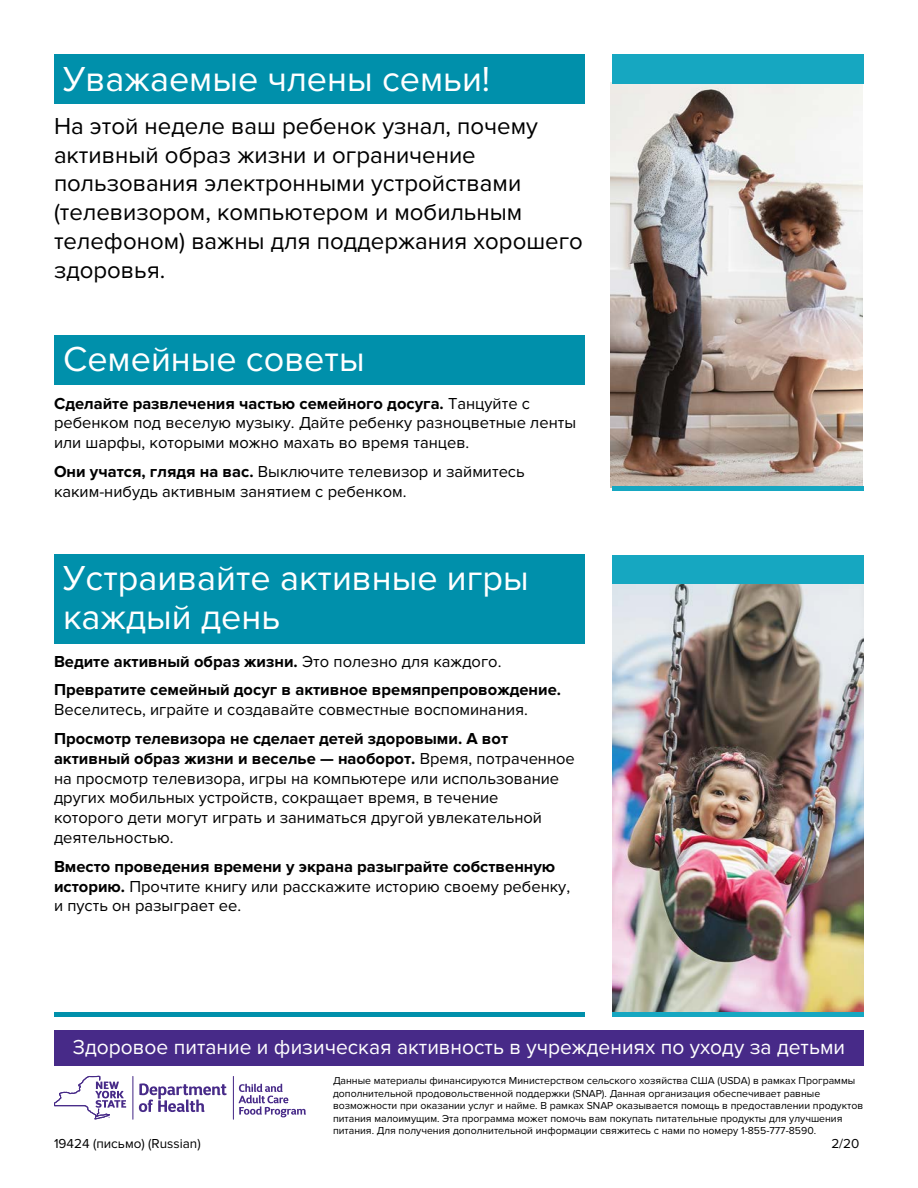
<style>
.page{position:relative;width:918px;height:1188px;background:#fff}
.page>*{position:absolute;margin:0;border:0;box-sizing:border-box;transform-origin:0 0}
.t1{font:36px/39px "Proxima Nova";color:#fff}
.t2{font:24px/28.8px "Proxima Nova";color:#000}
.t3{font:21px "Proxima Nova";color:#fff}
.t4{font:16.5px/19.8px "Proxima Nova";color:#000}
.t5{font:700 16.5px/28.8px "Proxima Nova";color:#000}
.t6{font:13.5px "Proxima Nova";color:#000100}
.t7{font:13.5px "Proxima Nova";color:#000}
.t8{font:10.5px/12.6px "Proxima Nova";color:#000}
.s1{font-weight:700}
.s2{font-weight:400}
.s3{color:#000}
.s4{color:#fff}
</style>
<div class="page">
<svg style="left:139px;top:1083px;width:88px;height:29px"></svg>
<hr style="left:132px;top:1076px;width:1px;height:44px;background:#472a88">
<svg style="left:54px;top:1076px;width:72px;height:43px"></svg>
<hr style="left:233px;top:1076px;width:1px;height:44px;background:#472a88">
<svg style="left:239px;top:1084px;width:67px;height:33px"></svg>
<div style="left:54px;top:1030px;width:810px;height:36px;background:#472a88"></div>
<img style="left:610px;top:82px;width:252px;height:406px">
<img style="left:612px;top:584px;width:252px;height:428px">
<div style="left:54px;top:54px;width:531px;height:50px;background:#0090ab"></div>
<div style="left:54px;top:336px;width:531px;height:49px;background:#0090ab"></div>
<div style="left:54px;top:554px;width:531px;height:90px;background:#0090ab"></div>
<div style="left:612px;top:1012px;width:252px;height:5px;background:#16a7c1"></div>
<div style="left:54px;top:1012px;width:531px;height:5px;background:#0090ab"></div>
<div style="left:612px;top:54px;width:252px;height:30px;background:#16a7c1"></div>
<hr style="left:612px;top:486px;width:252px;height:4px;background:#16a7c1">
<div style="left:612px;top:555px;width:252px;height:29px;background:#16a7c1"></div>
<h1 class="t1" style="left:63px;top:61px;width:429px">Уважаемые члены семьи!</h1>
<h2 class="t2" style="left:54px;top:112px;width:530px">На этой неделе ваш ребенок узнал, почему активный образ жизни и ограничение пользования электронными устройствами (телевизором, компьютером и мобильным телефоном) важны для поддержания хорошего здоровья.</h2>
<h1 class="t1" style="left:63px;top:340px;width:303px">Семейные советы</h1>
<p class="t4" style="left:54px;top:393px;width:524px"><span class="s1">Сделайте развлечения частью семейного досуга.</span> Танцуйте с ребенком под веселую музыку. Дайте ребенку разноцветные ленты или шарфы, которыми можно махать во время танцев.</p>
<p class="t4" style="left:54px;top:462px;width:472px"><span class="s1">Они учатся, глядя на вас.</span> Выключите телевизор и займитесь каким-нибудь активным занятием с ребенком.</p>
<h1 class="t1" style="left:63px;top:559px;width:467px">Устраивайте активные игры каждый день</h1>
<p class="t5" style="left:54px;top:647px;width:509px">Ведите активный образ жизни. <span class="s2">Это полезно для каждого.<br></span>Превратите семейный досуг в активное времяпрепровождение.</p>
<p class="t4" style="left:54px;top:700px;width:476px">Веселитесь, играйте и создавайте совместные воспоминания.</p>
<p class="t4" style="left:54px;top:729px;width:522px"><span class="s1">Просмотр телевизора не сделает детей здоровыми. А вот активный образ жизни и веселье — наоборот.</span> Время, потраченное на просмотр телевизора, игры на компьютере или использование других мобильных устройств, сокращает время, в течение<br>которого дети могут играть и заниматься другой увлекательной деятельностью.</p>
<p class="t4" style="left:54px;top:857px;width:518px"><span class="s1">Вместо проведения времени у экрана разыграйте собственную историю.</span> Прочтите книгу или расскажите историю своему ребенку, и пусть он разыграет ее.</p>
<p class="t3" style="left:73px;top:1035px;width:774px">Здоровое питание и физическая активность в учреждениях по уходу за детьми</p>
<p class="t8" style="left:333px;top:1074px;width:532px">Данные материалы финансируются Министерством сельского хозяйства США (USDA) в рамках Программы дополнительной продовольственной поддержки (SNAP). Данная организация обеспечивает равные возможности при оказании услуг и найме. В рамках SNAP оказывается помощь в предоставлении продуктов питания малоимущим. Эта программа может помочь вам покупать питательные продукты для улучшения питания. Для получения дополнительной информации свяжитесь с нами по номеру 1-855-777-8590.</p>
<p class="t6" style="left:54px;top:1135px;width:160px"><span class="s3">19424</span> (письмо) (Russian) <span class="s4">2</span></p>
<p class="t7" style="left:831px;top:1135px;width:30px">2/20</p>
</div>
